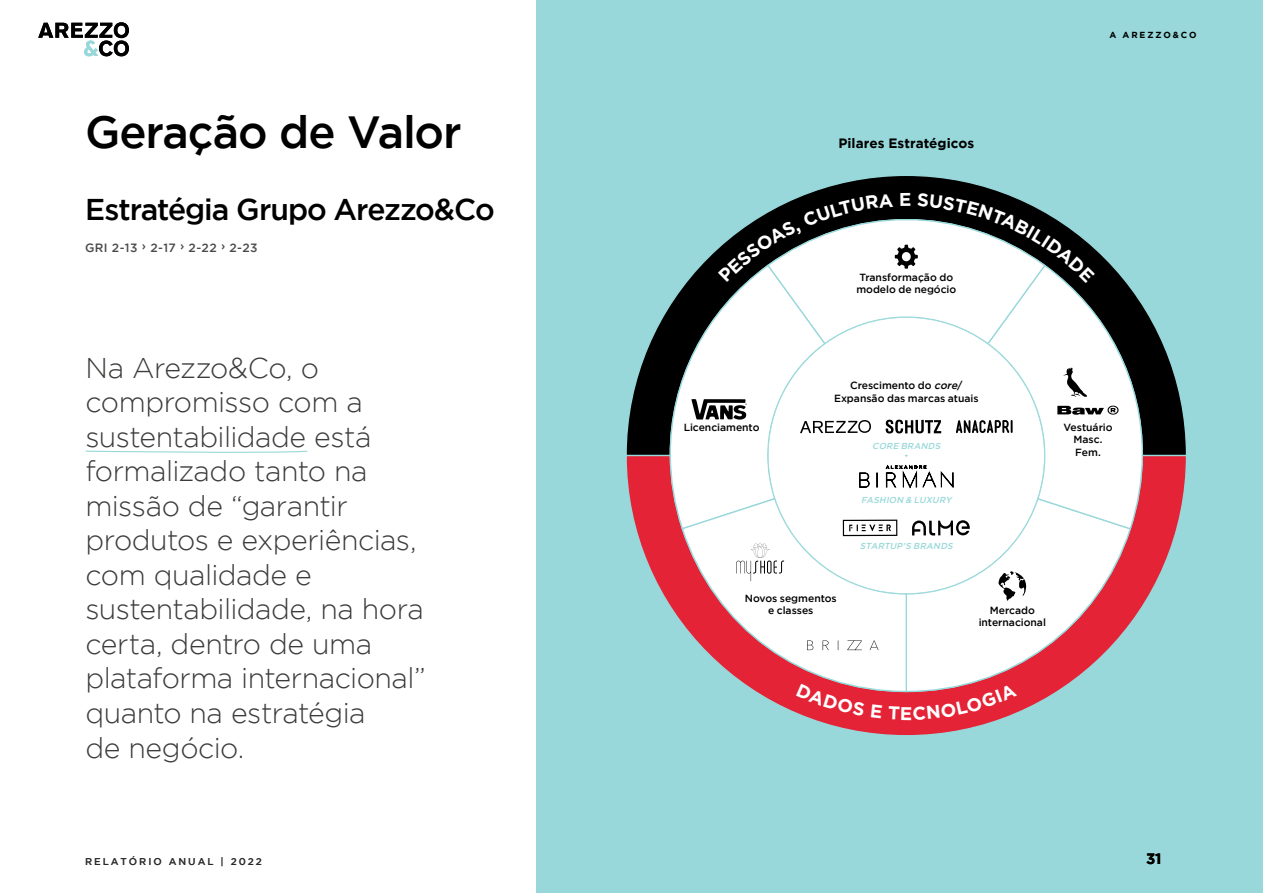
<style>
.page{position:relative;width:1263px;height:893px;background:#fff}
.page>*{position:absolute;margin:0;border:0;box-sizing:border-box;transform-origin:0 0}
.t1{font:500 45px "Gotham";letter-spacing:-.025em;color:#000}
.t2{font:500 30px "Gotham";letter-spacing:-.035em;color:#000}
.t3{font:300 28.5px/34.5px "Gotham";letter-spacing:-.02em;color:#3c3c3b}
.t4{font:700 15px "Gotham";color:#000}
.t5{font:700 13.5px "Gotham";color:#000}
.t6{font:500 12px "Gotham";letter-spacing:.03em;color:#4a4a49}
.t7{font:500 10.35px/12.5px "Gotham";color:#000;text-align:center}
.t8{font:500 9.9px "Gotham";letter-spacing:.2em;color:#000}
.t9{font:italic 500 8.7px "Gotham";color:#98d8da}
.t10{font:700 8.7px "Gotham";letter-spacing:.215em;color:#000}
.s1{font-style:italic}
</style>
<div class="page">
<div style="left:537px;top:0;width:726px;height:893px;background:#98d8da"></div>
<svg style="left:626px;top:176px;width:560px;height:278px"></svg>
<svg style="left:626px;top:454px;width:560px;height:281px"></svg>
<svg style="left:85px;top:450px;width:223px;height:3px"></svg>
<svg style="left:38px;top:22px;width:91px;height:34px"></svg>
<svg style="left:669px;top:193px;width:475px;height:527px;background:#d3c8ca"></svg>
<h1 class="t1" style="left:85px;top:107px;width:378px">Geração de Valor</h1>
<p class="t2" style="left:85px;top:193px;width:411px">Estratégia Grupo Arezzo&amp;Co</p>
<p class="t6" style="left:85px;top:241px;width:174px">GRI 2-13 › 2-17 › 2-22 › 2-23</p>
<p class="t3" style="left:85px;top:350px;width:342px">Na Arezzo&amp;Co, o compromisso com a sustentabilidade está formalizado tanto na missão de “garantir produtos e experiências, com qualidade e sustentabilidade, na hora certa, dentro de uma plataforma internacional” quanto na estratégia<br>de negócio.</p>
<p class="t8" style="left:85px;top:856px;width:178px">RELATÓRIO ANUAL | 2022</p>
<p class="t5" style="left:838px;top:136px;width:137px">Pilares Estratégicos</p>
<p class="t10" style="left:1109px;top:30px;width:89px">A AREZZO&amp;CO</p>
<p class="t7" style="left:856px;top:271px;width:101px;text-align:left">Transformação do modelo de negócio</p>
<p class="t7" style="left:684px;top:421px;width:77px">Licenciamento</p>
<p class="t7" style="left:834px;top:379px;width:146px">Crescimento do <span class="s1">core</span>/<br>Expansão das marcas atuais</p>
<p class="t9" style="left:872px;top:441px;width:72px">CORE BRANDS</p>
<p class="t9" style="left:861px;top:495px;width:94px">FASHION &amp; LUXURY</p>
<p class="t9" style="left:860px;top:541px;width:96px">STARTUP’S BRANDS</p>
<p class="t7" style="left:745px;top:591px;width:93px">Novos segmentos e classes</p>
<p class="t7" style="left:979px;top:603px;width:69px">Mercado internacional</p>
<p class="t7" style="left:1063px;top:421px;width:51px">Vestuário<br>Masc.<br>Fem.</p>
<p class="t4" style="left:1146px;top:850px;width:17px">31</p>
</div>
